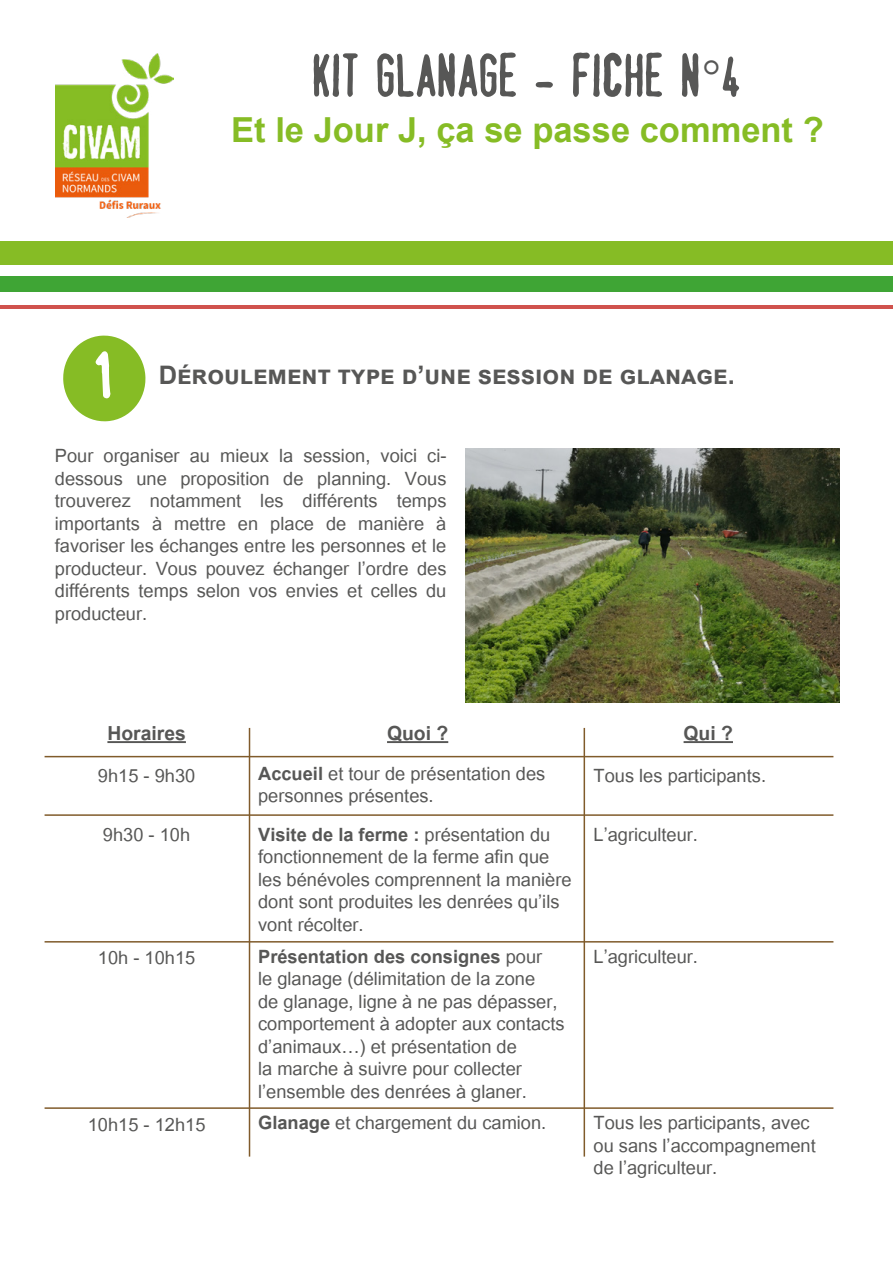
<style>
.page{position:relative;width:893px;height:1263px;background:#fff}
.page>*{position:absolute;margin:0;border:0;box-sizing:border-box;transform-origin:0 0}
.t1{font:58.5px "Stamp";letter-spacing:.03em;color:#575756}
.t2{font:700 34.5px "Arial";color:#86bc25}
.t3{font:700 27px "Utsaah";color:#575756}
.t4{font:25.5px/22.5px "Utsaah";color:#575756}
.t5{font:700 25.5px "Arial";color:#575756}
.s1{font-family:"Albertus";font-size:48px}
.s2{font-weight:700}
</style>
<div class="page">
<img style="left:56px;top:53px;width:117px;height:165px">
<div style="left:0;top:241px;width:893px;height:24px;background:#86bc25"></div>
<div style="left:0;top:276px;width:893px;height:16px;background:#3fa535"></div>
<hr style="left:0;top:305px;width:893px;height:3px;background:#d0524d">
<hr style="left:249px;top:728px;width:1px;height:428px;background:#805b2b">
<hr style="left:584px;top:728px;width:1px;height:428px;background:#805b2b">
<hr style="left:45px;top:756px;width:788px;height:1px;background:#805b2b">
<hr style="left:45px;top:814px;width:788px;height:2px;background:#805b2b">
<hr style="left:45px;top:941px;width:788px;height:1px;background:#805b2b">
<hr style="left:45px;top:1107px;width:788px;height:2px;background:#805b2b">
<hr style="left:107px;top:741px;width:79px;height:2px;background:#575756">
<hr style="left:387px;top:741px;width:61px;height:2px;background:#575756">
<hr style="left:684px;top:741px;width:49px;height:2px;background:#575756">
<img style="left:466px;top:449px;width:374px;height:253px">
<svg style="left:63px;top:335px;width:83px;height:87px"></svg>
<h1 class="t1" style="left:314px;top:42px;width:429px">KIT GLANAGE - FICHE N<span class="s1">°</span>4</h1>
<h2 class="t2" style="left:231px;top:105px;width:594px">Et le Jour J, ça se passe comment ?</h2>
<p class="t5" style="left:159px;top:357px;width:577px">Déroulement type d’une session de glanage.</p>
<p class="t4" style="left:55px;top:445px;width:393px;text-align:justify">Pour organiser au mieux la session, voici ci&shy;dessous une proposition de planning. Vous trouverez notamment les différents temps importants à mettre en place de manière à favoriser les échanges entre les personnes et le producteur. Vous pouvez échanger l’ordre des différents temps selon vos envies et celles du producteur.</p>
<p class="t3" style="left:107px;top:718px;width:80px">Horaires</p>
<p class="t3" style="left:387px;top:718px;width:63px">Quoi ?</p>
<p class="t3" style="left:684px;top:718px;width:51px">Qui ?</p>
<p class="t4" style="left:98px;top:765px;width:99px">9h15 - 9h30</p>
<p class="t4" style="left:594px;top:765px;width:174px">Tous les participants.</p>
<p class="t4" style="left:258px;top:763px;width:289px"><span class="s2">Accueil</span> et tour de présentation des personnes présentes.</p>
<p class="t4" style="left:103px;top:824px;width:89px">9h30 - 10h</p>
<p class="t4" style="left:98px;top:947px;width:99px">10h - 10h15</p>
<p class="t4" style="left:258px;top:824px;width:315px"><span class="s2">Visite de la ferme :</span> présentation du fonctionnement de la ferme afin que les bénévoles comprennent la manière dont sont produites les denrées qu’ils vont récolter.</p>
<p class="t4" style="left:258px;top:946px;width:308px"><span class="s2">Présentation des consignes</span> pour<br>le glanage (délimitation de la zone<br>de glanage, ligne à ne pas dépasser, comportement à adopter aux contacts d’animaux…) et présentation de<br>la marche à suivre pour collecter l’ensemble des denrées à glaner.</p>
<p class="t4" style="left:594px;top:824px;width:106px">L’agriculteur.</p>
<p class="t4" style="left:594px;top:946px;width:106px">L’agriculteur.</p>
<p class="t4" style="left:88px;top:1114px;width:119px">10h15 - 12h15</p>
<p class="t4" style="left:258px;top:1113px;width:290px"><span class="s2">Glanage</span> et chargement du camion.</p>
<p class="t4" style="left:594px;top:1113px;width:224px">Tous les participants, avec ou sans l’accompagnement de l’agriculteur.</p>
</div>
